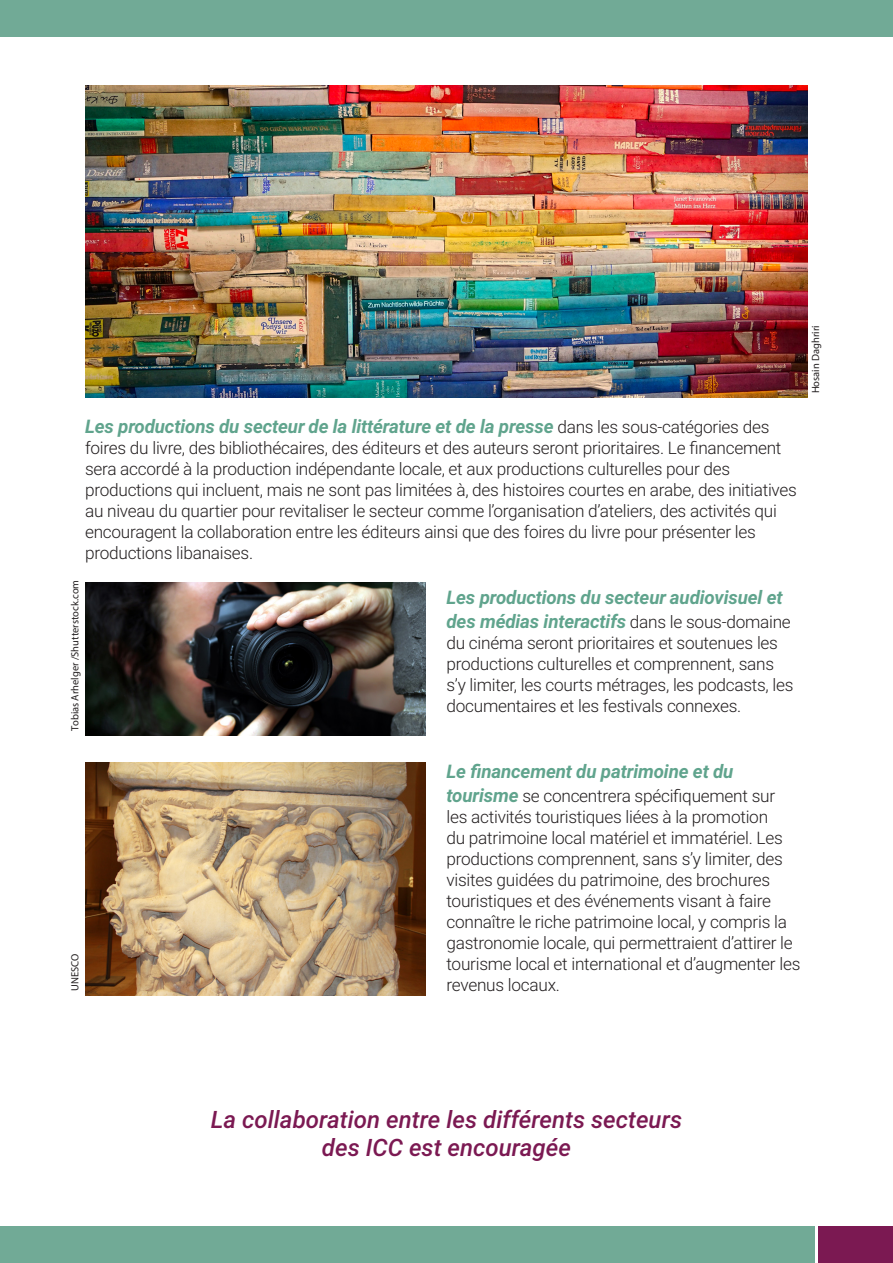
<style>
.page{position:relative;width:893px;height:1263px;background:#fff}
.page>*{position:absolute;margin:0;border:0;box-sizing:border-box;transform-origin:0 0}
.t1{font:italic 500 24px/28.5px "Roboto";color:#7b1952;text-align:center}
.t2{font:italic 700 18.75px/24px "Roboto";letter-spacing:-.01em;color:#60a48d}
.t3{font:300 17.25px/21px "Roboto";letter-spacing:-.015em;color:#231f20}
.copyright{font:10.5px "Myriad Pro";color:#231f20}
.s1{font-weight:300;font-style:normal;font-size:17.25px;color:#231f20}
.s2{font-weight:700;font-style:italic;font-size:18.75px;color:#60a48d}
</style>
<div class="page">
<div style="left:0;top:0;width:893px;height:37px;background:#71aa96"></div>
<div style="left:0;top:1226px;width:815px;height:37px;background:#71aa96"></div>
<div style="left:818px;top:1226px;width:75px;height:37px;background:#7b1952"></div>
<img style="left:85px;top:85px;width:723px;height:313px">
<img style="left:85px;top:583px;width:340px;height:153px">
<img style="left:85px;top:763px;width:340px;height:232px">
<p class="t2" style="left:85px;top:414px;width:686px">Les productions du secteur de la littérature et de la presse <span class="s1">dans les sous-catégories des</span></p>
<p class="t3" style="left:85px;top:437px;width:713px">foires du livre, des bibliothécaires, des éditeurs et des auteurs seront prioritaires. Le financement sera accordé à la production indépendante locale, et aux productions culturelles pour des productions qui incluent, mais ne sont pas limitées à, des histoires courtes en arabe, des initiatives au niveau du quartier pour revitaliser le secteur comme l’organisation d’ateliers, des activités qui encouragent la collaboration entre les éditeurs ainsi que des foires du livre pour présenter les productions libanaises.</p>
<p class="t2" style="left:446px;top:585px;width:346px">Les productions du secteur audiovisuel et des médias interactifs <span class="s1">dans le sous-domaine</span></p>
<p class="t3" style="left:446px;top:632px;width:349px">du cinéma seront prioritaires et soutenues les productions culturelles et comprennent, sans s’y limiter, les courts métrages, les podcasts, les documentaires et les festivals connexes.</p>
<p class="copyright" style="left:69px;top:731px;width:153px;rotate:-90deg">Tobias Arhelger /Shutterstock.com</p>
<p class="copyright" style="left:809px;top:393px;width:69px;rotate:-90deg">Hosain Daghriri</p>
<p class="copyright" style="left:69px;top:991px;width:39px;rotate:-90deg">UNESCO</p>
<p class="t2" style="left:446px;top:759px;width:289px">Le financement du patrimoine et du</p>
<p class="t3" style="left:446px;top:785px;width:355px"><span class="s2">tourisme</span> se concentrera spécifiquement sur les activités touristiques liées à la promotion<br>du patrimoine local matériel et immatériel. Les productions comprennent, sans s’y limiter, des visites guidées du patrimoine, des brochures touristiques et des événements visant à faire connaître le riche patrimoine local, y compris la gastronomie locale, qui permettraient d’attirer le tourisme local et international et d’augmenter les revenus locaux.</p>
<p class="t1" style="left:211px;top:1104px;width:473px">La collaboration entre les différents secteurs des ICC est encouragée</p>
</div>
